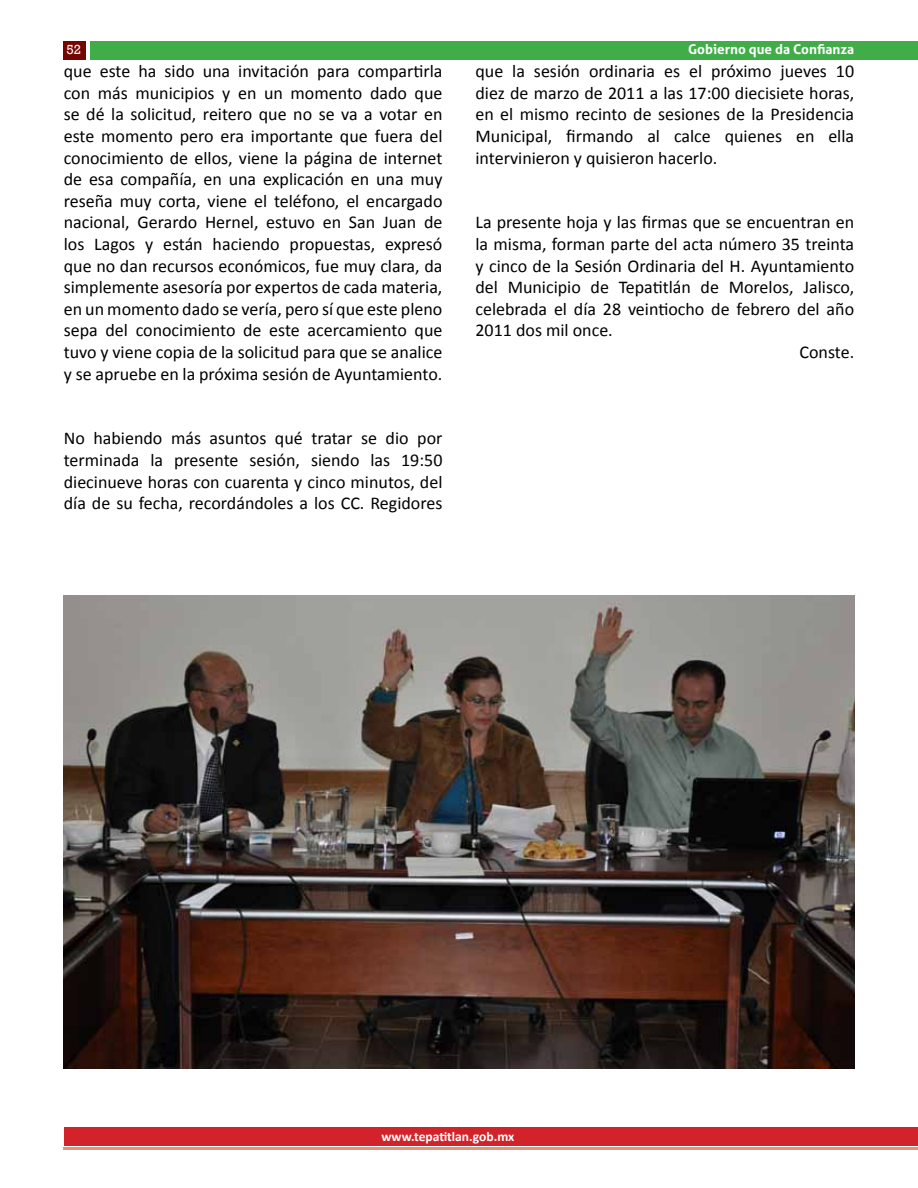
<style>
.page{position:relative;width:918px;height:1188px;background:#fff}
.page>*{position:absolute;margin:0;border:0;box-sizing:border-box;transform-origin:0 0}
.t1{font:18px/21.6px "Calibri";color:#000;text-align:justify}
.t2{font:700 13.5px "Aller";color:#fff}
.t3{font:700 13.5px "Calibri";color:#fff}
.t4{font:13.5px "Rockwell";color:#fff}
</style>
<div class="page">
<div style="left:64px;top:1127px;width:854px;height:19px;background:#d2232a"></div>
<hr style="left:64px;top:1147px;width:854px;height:3px;background:#e5927a">
<div style="left:63px;top:41px;width:23px;height:19px;background:#760600"></div>
<div style="left:90px;top:41px;width:828px;height:19px;background:#41ad49"></div>
<img style="left:64px;top:595px;width:790px;height:474px">
<p class="t4" style="left:67px;top:41px;width:16px">52</p>
<p class="t2" style="left:688px;top:41px;width:168px">Gobierno que da Confianza</p>
<p class="t1" style="left:64px;top:60px;width:380px">que este ha sido una invitación para compartirla con más municipios y en un momento dado que se dé la solicitud, reitero que no se va a votar en este momento pero era importante que fuera del conocimiento de ellos, viene la página de internet de esa compañía, en una explicación en una muy reseña muy corta, viene el teléfono, el encargado nacional, Gerardo Hernel, estuvo en San Juan de los Lagos y están haciendo propuestas, expresó que no dan recursos económicos, fue muy clara, da simplemente asesoría por expertos de cada materia, en un momento dado se vería, pero sí que este pleno sepa del conocimiento de este acercamiento que tuvo y viene copia de la solicitud para que se analice y se apruebe en la próxima sesión de Ayuntamiento.</p>
<p class="t1" style="left:475px;top:60px;width:380px">que la sesión ordinaria es el próximo jueves 10 diez de marzo de 2011 a las 17:00 diecisiete horas, en el mismo recinto de sesiones de la Presidencia Municipal, firmando al calce quienes en ella intervinieron y quisieron hacerlo.</p>
<p class="t1" style="left:475px;top:211px;width:380px">La presente hoja y las firmas que se encuentran en</p>
<p class="t1" style="left:475px;top:232px;width:380px">la misma, forman parte del acta número 35 treinta</p>
<p class="t1" style="left:475px;top:254px;width:380px">y cinco de la Sesión Ordinaria del H. Ayuntamiento</p>
<p class="t1" style="left:475px;top:276px;width:380px">del Municipio de Tepatitlán de Morelos, Jalisco,</p>
<p class="t1" style="left:475px;top:297px;width:380px">celebrada el día 28 veintiocho de febrero del año</p>
<p class="t1" style="left:475px;top:319px;width:139px">2011 dos mil once.</p>
<p class="t1" style="left:799px;top:340px;width:56px">Conste.</p>
<p class="t1" style="left:64px;top:427px;width:380px">No habiendo más asuntos qué tratar se dio por terminada la presente sesión, siendo las 19:50 diecinueve horas con cuarenta y cinco minutos, del día de su fecha, recordándoles a los CC. Regidores</p>
<p class="t3" style="left:381px;top:1128px;width:134px">www.tepatitlan.gob.mx</p>
</div>
